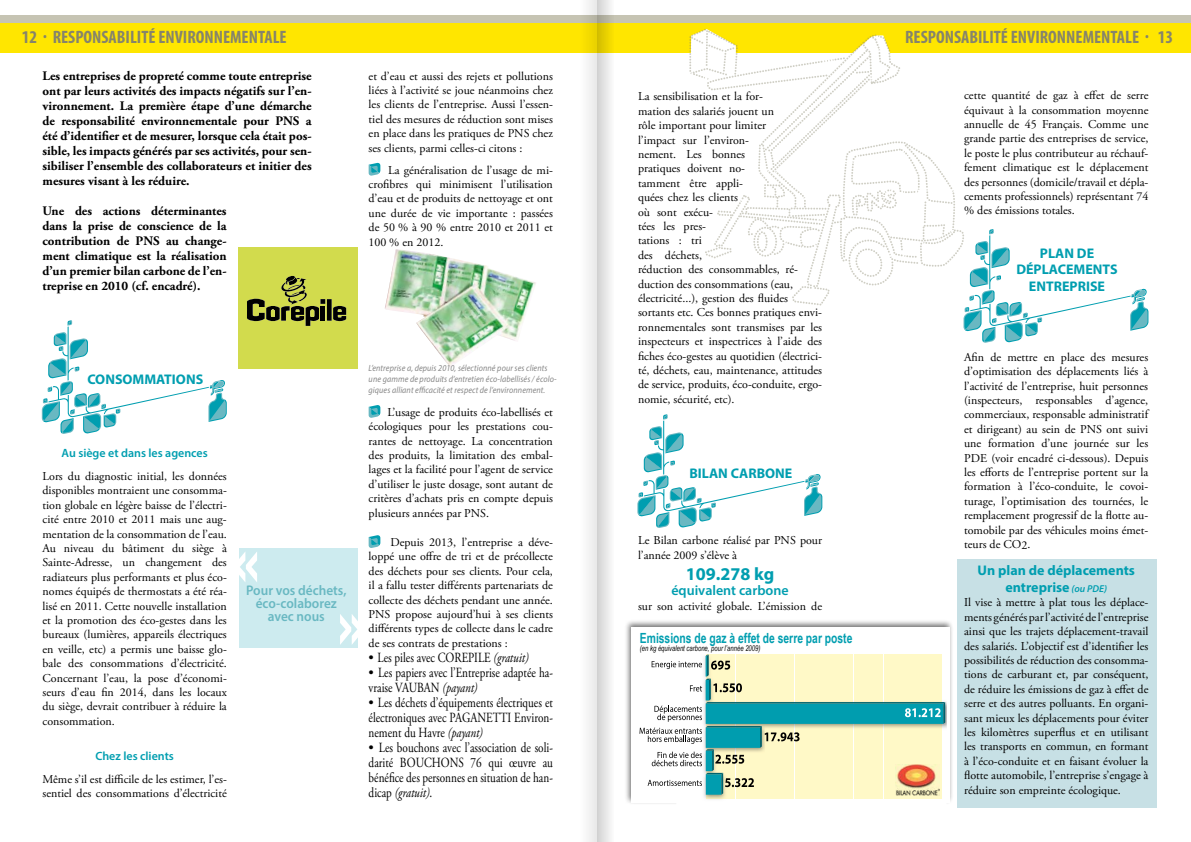
<style>
.page{position:relative;width:1191px;height:842px;background:#fff}
.page>*{position:absolute;margin:0;border:0;box-sizing:border-box;transform-origin:0 0}
.t1{font:700 condensed 18px "Myriad Pro";color:#86846b}
.t2{font:700 18px "Myriad Pro";color:#009eb0}
.t3{font:14px/15px "Adobe Garamond Pro";color:#000;text-align:justify}
.t4{font:700 14px/16.8px "Myriad Pro";color:#009eb0;text-align:center}
.t5{font:600 14px/13.2px "Myriad Pro";color:#69b8c2;text-align:center;scale:.95 1}
.t6{font:700 14px "Arial Narrow";color:#009eb0;scale:.9 1}
.t7{font:600 14px "Myriad Pro";color:#009eb0}
.t8{font:700 13px/15px "Adobe Garamond Pro";color:#000;text-align:justify}
.t9{font:12px/14.4px "Adobe Garamond Pro";color:#000;text-align:justify}
.t10{font:600 12px "Myriad Pro";color:#009eb0}
.t11{font:italic 9px/10.8px "Myriad Pro";letter-spacing:.01em;color:#878787;scale:.9 1}
.t12{font:italic 8px "Arial Narrow";color:#000;scale:.9 1}
.s1{font-style:italic}
.s2{font-weight:600;font-style:italic;font-size:10px}
</style>
<div class="page">
<svg style="left:637px;top:414px;width:185px;height:114px"></svg>
<div style="left:238px;top:247px;width:119px;height:122px;background:#d2db4d"></div>
<svg style="left:247px;top:276px;width:99px;height:50px"></svg>
<div style="left:0;top:18px;width:1191px;height:34px;background:#ffe600"></div>
<div style="left:0;top:16px;width:1191px;height:7px;background:#c6c4b3"></div>
<div style="left:624px;top:619px;width:329px;height:186px;background:#000;opacity:.55"></div>
<div style="left:631px;top:627px;width:319px;height:175px;background:#fff"></div>
<div style="left:957px;top:559px;width:199px;height:248px;background:#c7e0e5"></div>
<svg style="left:42px;top:320px;width:185px;height:114px"></svg>
<svg style="left:369px;top:163px;width:11px;height:13px"></svg>
<img style="left:385px;top:249px;width:151px;height:118px">
<img style="left:676px;top:702px;width:271px;height:103px">
<img style="left:706px;top:795px;width:28px;height:3px">
<img style="left:736px;top:795px;width:57px;height:3px">
<img style="left:795px;top:795px;width:28px;height:3px">
<img style="left:825px;top:795px;width:57px;height:3px">
<svg style="left:639px;top:655px;width:306px;height:140px"></svg>
<img style="left:895px;top:764px;width:44px;height:32px">
<div style="left:580px;top:0;width:16px;height:842px;background:#f5f5f5"></div>
<svg style="left:597px;top:0;width:17px;height:842px"></svg>
<svg style="left:369px;top:405px;width:11px;height:13px"></svg>
<svg style="left:369px;top:535px;width:11px;height:13px"></svg>
<div style="left:239px;top:549px;width:118px;height:99px;background:#cdebef"></div>
<svg style="left:239px;top:552px;width:18px;height:30px"></svg>
<svg style="left:340px;top:614px;width:18px;height:31px"></svg>
<svg style="left:689px;top:29px;width:459px;height:314px"></svg>
<h1 class="t1" style="left:22px;top:26px;width:266px">12 . RESPONSABILITÉ ENVIRONNEMENTALE</h1>
<h1 class="t1" style="left:905px;top:26px;width:269px">RESPONSABILITÉ ENVIRONNEMENTALE . 13</h1>
<p class="t8" style="left:43px;top:68px;width:271px">Les entreprises de propreté comme toute entreprise ont par leurs activités des impacts négatifs sur l’en&shy;vironnement. La première étape d’une démarche de responsabilité environnementale pour PNS a été d’identifier et de mesurer, lorsque cela était pos&shy;sible, les impacts générés par ses activités, pour sen&shy;sibiliser l’ensemble des collaborateurs et initier des mesures visant à les réduire.</p>
<p class="t8" style="left:43px;top:203px;width:186px">Une des actions déterminantes dans la prise de conscience de la contribution de PNS au change&shy;ment climatique est la réalisation d’un premier bilan carbone de l’en&shy;treprise en 2010 (cf. encadré).</p>
<p class="t9" style="left:369px;top:69px;width:186px">et d’eau et aussi des rejets et pollutions liées à l’activité se joue néanmoins chez les clients de l’entreprise. Aussi l’essen&shy;tiel des mesures de réduction sont mises en place dans les pratiques de PNS chez ses clients, parmi celles-ci citons :</p>
<p class="t9" style="left:369px;top:163px;width:186px;text-indent:19px">La généralisation de l’usage de mi&shy;crofibres qui minimisent l’utilisation d’eau et de produits de nettoyage et ont une durée de vie importante : passées de 50 % à 90 % entre 2010 et 2011 et 100 % en 2012.</p>
<p class="t9" style="left:964px;top:89px;width:186px">cette quantité de gaz à effet de serre équivaut à la consommation moyenne annuelle de 45 Français. Comme une grande partie des entreprises de service, le poste le plus contributeur au réchauf&shy;fement climatique est le déplacement des personnes (domicile/travail et dépla&shy;cements professionnels) représentant 74 % des émissions totales.</p>
<p class="t9" style="left:638px;top:90px;width:186px;text-align:left">La sensibilisation et la for-<br>mation des salariés jouent un<br>rôle important pour limiter<br>l’impact sur l’environ-<br>nement. Les bonnes<br>pratiques doivent no-<br>tamment être appli-<br>quées chez les clients<br>où sont exécu-<br>tées les pres-<br>tations : tri<br>des déchets,<br>réduction des consommables, ré&shy;duction des consommations (eau, électricité...), gestion des fluides sortants etc. Ces bonnes pratiques envi&shy;ronnementales sont transmises par les inspecteurs et inspectrices à l’aide des fiches éco-gestes au quotidien (électrici&shy;té, déchets, eau, maintenance, attitudes de service, produits, éco-conduite, ergo&shy;nomie, sécurité, etc).</p>
<p class="t4" style="left:1016px;top:244px;width:103px">PLAN DE<br>DÉPLACEMENTS<br>ENTREPRISE</p>
<p class="t9" style="left:964px;top:350px;width:186px">Afin de mettre en place des mesures d’optimisation des déplacements liés à l’activité de l’entreprise, huit personnes (inspecteurs, responsables d’agence, commerciaux, responsable administratif et dirigeant) au sein de PNS ont suivi une formation d’une journée sur les PDE (voir encadré ci-dessous). Depuis les efforts de l’entreprise portent sur la formation à l’éco-conduite, le covoi&shy;turage, l’optimisation des tournées, le remplacement progressif de la flotte au&shy;tomobile par des véhicules moins émet&shy;teurs de CO2.</p>
<p class="t11" style="left:369px;top:362px;width:210px">L’entreprise a, depuis 2010, sélectionné pour ses clients une gamme de produits d’entretien éco-labellisés / écolo&shy;giques alliant efficacité et respect de l’environnement.</p>
<p class="t4" style="left:87px;top:370px;width:117px">CONSOMMATIONS</p>
<p class="t9" style="left:368px;top:405px;width:186px;text-indent:19px">L’usage de produits éco-labellisés et écologiques pour les prestations cou&shy;rantes de nettoyage. La concentration des produits, la limitation des embal&shy;lages et la facilité pour l’agent de service d’utiliser le juste dosage, sont autant de critères d’achats pris en compte depuis plusieurs années par PNS.</p>
<p class="t9" style="left:368px;top:535px;width:186px;text-indent:22px">Depuis 2013, l’entreprise a déve&shy;loppé une offre de tri et de précollecte des déchets pour ses clients. Pour cela, il a fallu tester différents partenariats de collecte des déchets pendant une année.<br>PNS propose aujourd’hui à ses clients différents types de collecte dans le cadre de ses contrats de prestations :</p>
<p class="t3" style="left:369px;top:650px;width:161px">• Les piles avec COREPILE <span class="s1">(gratuit)</span></p>
<p class="t3" style="left:369px;top:665px;width:186px">• Les papiers avec l’Entreprise adaptée ha&shy;vraise VAUBAN <span class="s1">(payant)</span></p>
<p class="t3" style="left:368px;top:695px;width:186px">• Les déchets d’équipements électriques et électroniques avec PAGANETTI Environ&shy;nement du Havre <span class="s1">(payant)</span></p>
<p class="t3" style="left:369px;top:740px;width:186px">• Les bouchons avec l’association de soli&shy;darité BOUCHONS 76 qui œuvre au bénéfice des personnes en situation de han&shy;dicap <span class="s1">(gratuit)</span>.</p>
<p class="t10" style="left:62px;top:446px;width:148px">Au siège et dans les agences</p>
<p class="t9" style="left:43px;top:469px;width:186px">Lors du diagnostic initial, les données disponibles montraient une consomma&shy;tion globale en légère baisse de l’électri&shy;cité entre 2010 et 2011 mais une aug&shy;mentation de la consommation de l’eau.<br>Au niveau du bâtiment du siège à Sainte-Adresse, un changement des radiateurs plus performants et plus éco&shy;nomes équipés de thermostats a été réa&shy;lisé en 2011. Cette nouvelle installation et la promotion des éco-gestes dans les bureaux (lumières, appareils électriques en veille, etc) a permis une baisse glo&shy;bale des consommations d’électricité.<br>Concernant l’eau, la pose d’économi&shy;seurs d’eau fin 2014, dans les locaux du siège, devrait contribuer à réduire la consommation.</p>
<p class="t10" style="left:95px;top:748px;width:80px">Chez les clients</p>
<p class="t9" style="left:43px;top:772px;width:186px">Même s’il est difficile de les estimer, l’es&shy;sentiel des consommations d’électricité</p>
<p class="t4" style="left:689px;top:464px;width:104px">BILAN CARBONE</p>
<p class="t9" style="left:638px;top:534px;width:186px">Le Bilan carbone réalisé par PNS pour l’année 2009 s’élève à</p>
<h1 class="t2" style="left:686px;top:563px;width:90px">109.278 kg</h1>
<p class="t7" style="left:671px;top:582px;width:119px">équivalent carbone</p>
<p class="t9" style="left:638px;top:599px;width:186px">sur son activité globale. L’émission de</p>
<p class="t6" style="left:640px;top:627px;width:238px">Emissions de gaz à effet de serre par poste</p>
<p class="t12" style="left:640px;top:643px;width:135px">(en kg équivalent carbone, pour l’année 2009)</p>
<p class="t4" style="left:977px;top:561px;width:159px">Un plan de déplacements entreprise <span class="s2">(ou PDE)</span></p>
<p class="t9" style="left:964px;top:596px;width:186px">Il vise à mettre à plat tous les déplace&shy;ments générés par l’activité de l’entreprise ainsi que les trajets déplacement-travail des salariés. L’objectif est d’identifier les possibilités de réduction des consomma&shy;tions de carburant et, par conséquent, de réduire les émissions de gaz à effet de serre et des autres polluants. En organi&shy;sant mieux les déplacements pour éviter les kilomètres superflus et en utilisant les transports en commun, en formant à l’éco-conduite et en faisant évoluer la flotte automobile, l’entreprise s’engage à réduire son empreinte écologique.</p>
<p class="t5" style="left:246px;top:583px;width:107px">Pour vos déchets, éco-colaborez avec nous</p>
</div>
